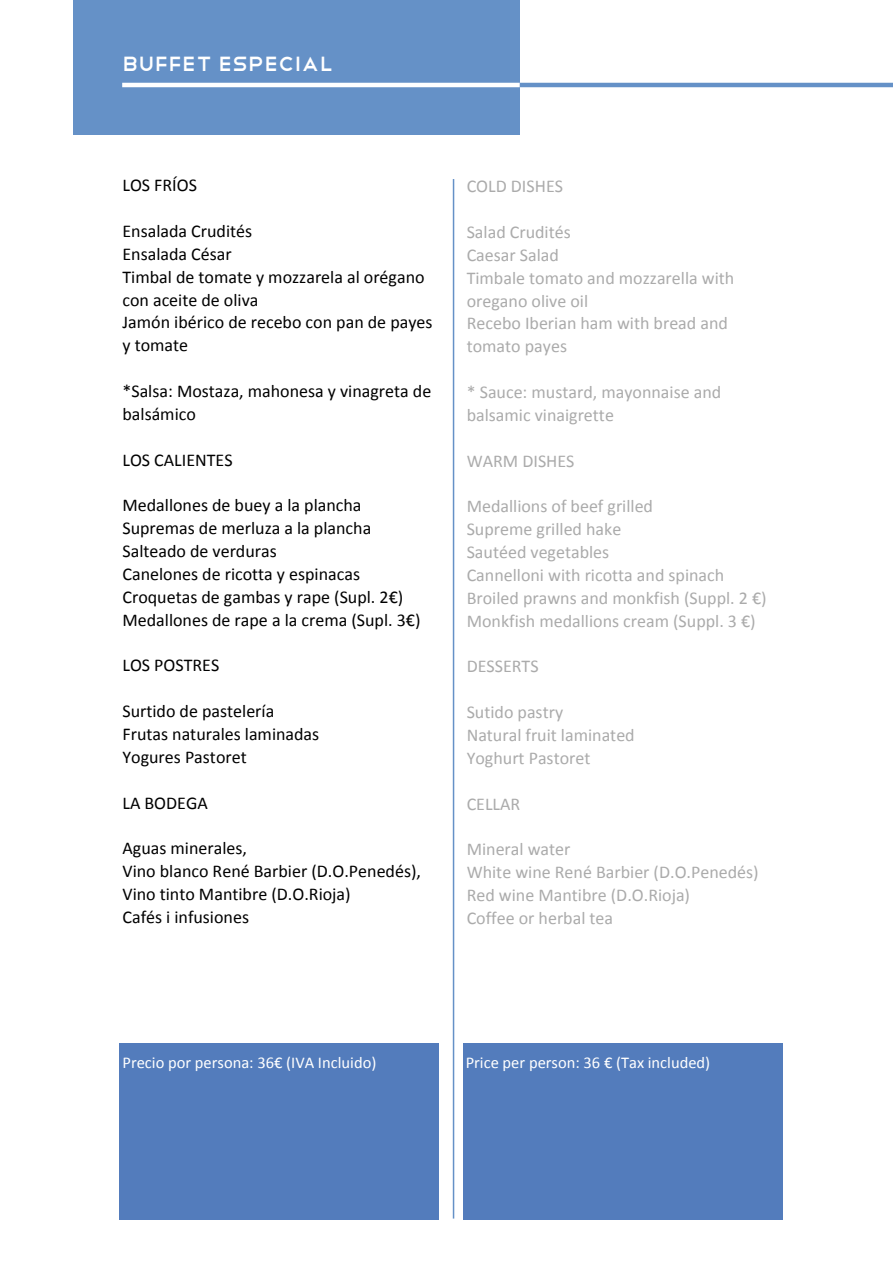
<style>
.page{position:relative;width:893px;height:1263px;background:#fff}
.page>*{position:absolute;margin:0;border:0;box-sizing:border-box;transform-origin:0 0}
.t1{font:27px "Telegrafico";color:#fff}
.t2{font:18px/22.8px "Calibri";color:#000}
.t3{font:18px/22.8px "Calibri";color:#ababab}
.t4{font:16.5px "Calibri";color:#fff}
</style>
<div class="page">
<div style="left:74px;top:0;width:446px;height:135px;background:#6591c7"></div>
<hr style="left:122px;top:83px;width:398px;height:4px;background:#fff">
<hr style="left:520px;top:83px;width:372px;height:4px;background:#6591c7">
<hr style="left:453px;top:179px;width:1px;height:1040px;background:#3f76ba">
<div style="left:119px;top:1044px;width:320px;height:176px;background:#537cbc"></div>
<div style="left:462px;top:1044px;width:320px;height:176px;background:#537cbc"></div>
<h1 class="t1" style="left:122px;top:46px;width:212px">BUFFET especial</h1>
<p class="t2" style="left:122px;top:174px;width:76px">LOS FRÍOS</p>
<p class="t2" style="left:122px;top:219px;width:311px">Ensalada Crudités<br>Ensalada César<br>Timbal de tomate y mozzarela al orégano con aceite de oliva<br>Jamón ibérico de recebo con pan de payes y tomate</p>
<p class="t2" style="left:122px;top:379px;width:310px">*Salsa: Mostaza, mahonesa y vinagreta de balsámico</p>
<p class="t2" style="left:122px;top:448px;width:112px">LOS CALIENTES</p>
<p class="t2" style="left:122px;top:494px;width:299px">Medallones de buey a la plancha<br>Supremas de merluza a la plancha<br>Salteado de verduras<br>Canelones de ricotta y espinacas<br>Croquetas de gambas y rape (Supl. 2€)<br>Medallones de rape a la crema (Supl. 3€)</p>
<p class="t2" style="left:122px;top:654px;width:98px">LOS POSTRES</p>
<p class="t2" style="left:122px;top:700px;width:198px">Surtido de pastelería<br>Frutas naturales laminadas<br>Yogures Pastoret</p>
<p class="t2" style="left:122px;top:791px;width:87px">LA BODEGA</p>
<p class="t2" style="left:122px;top:837px;width:300px">Aguas minerales,<br>Vino blanco René Barbier (D.O.Penedés),<br>Vino tinto Mantibre (D.O.Rioja)<br>Cafés i infusiones</p>
<p class="t3" style="left:466px;top:175px;width:98px">COLD DISHES</p>
<p class="t3" style="left:466px;top:220px;width:269px">Salad Crudités<br>Caesar Salad<br>Timbale tomato and mozzarella with oregano olive oil<br>Recebo Iberian ham with bread and tomato payes</p>
<p class="t3" style="left:466px;top:380px;width:256px">* Sauce: mustard, mayonnaise and balsamic vinaigrette</p>
<p class="t3" style="left:466px;top:449px;width:109px">WARM DISHES</p>
<p class="t3" style="left:466px;top:495px;width:301px">Medallions of beef grilled<br>Supreme grilled hake<br>Sautéed vegetables<br>Cannelloni with ricotta and spinach<br>Broiled prawns and monkfish (Suppl. 2 €)<br>Monkfish medallions cream (Suppl. 3 €)</p>
<p class="t3" style="left:466px;top:655px;width:73px">DESSERTS</p>
<p class="t3" style="left:466px;top:701px;width:169px">Sutido pastry<br>Natural fruit laminated<br>Yoghurt Pastoret</p>
<p class="t3" style="left:466px;top:792px;width:55px">CELLAR</p>
<p class="t3" style="left:466px;top:838px;width:293px">Mineral water<br>White wine René Barbier (D.O.Penedés)<br>Red wine Mantibre (D.O.Rioja)<br>Coffee or herbal tea</p>
<p class="t4" style="left:122px;top:1052px;width:255px">Precio por persona: 36€ (IVA Incluido)</p>
<p class="t4" style="left:465px;top:1052px;width:246px">Price per person: 36 € (Tax included)</p>
</div>
